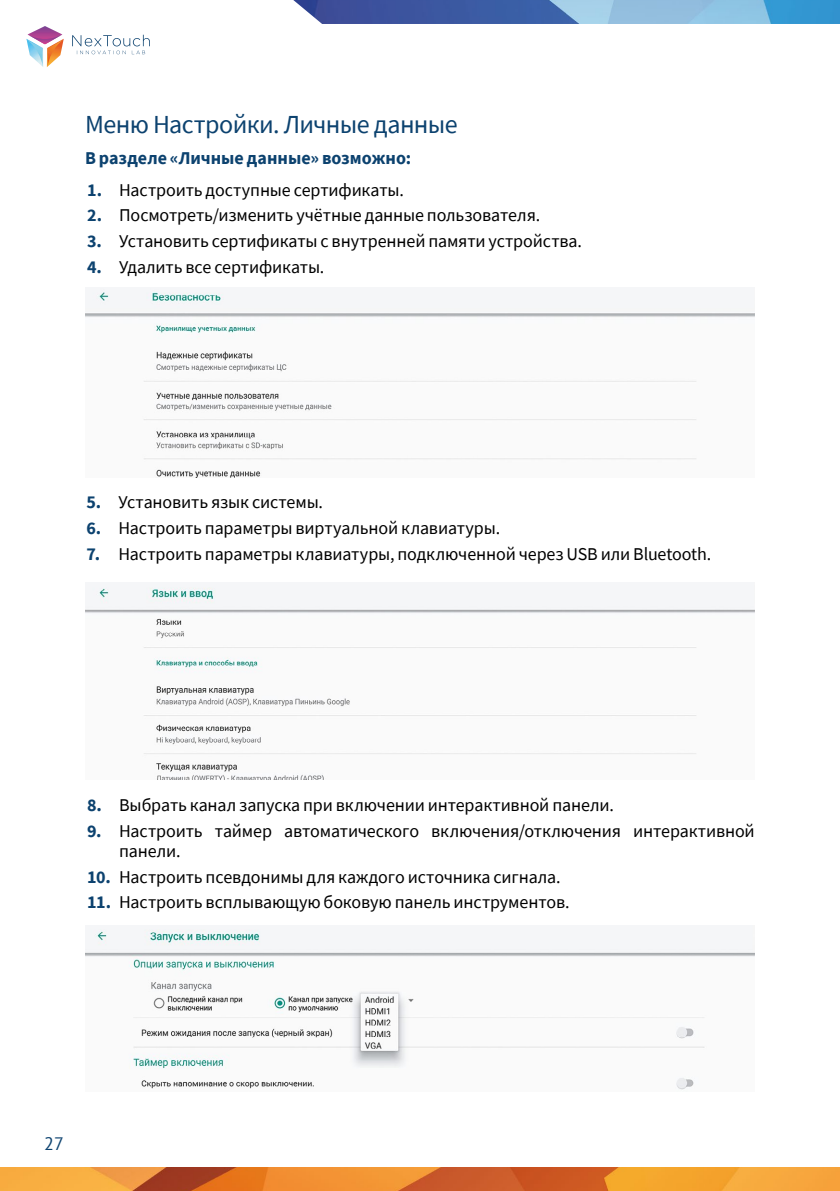
<style>
.page{position:relative;width:840px;height:1191px;background:#fff}
.page>*{position:absolute;margin:0;border:0;box-sizing:border-box;transform-origin:0 0}
.t1{font:26px "Source Sans Pro";letter-spacing:-.025em;color:#0c426f}
.t2{font:18px/20px "Source Sans Pro";letter-spacing:-.01em;color:#000}
.t3{font:700 18px "Source Sans Pro";color:#0c426f}
.t4{font:18px "PT Sans";color:#0c426f}
.s1{font-weight:700;color:#0c426f}
</style>
<div class="page">
<img style="left:29px;top:26px;width:32px;height:8px">
<img style="left:28px;top:34px;width:34px;height:10px">
<img style="left:47px;top:39px;width:17px;height:28px">
<img style="left:48px;top:39px;width:15px;height:27px">
<img style="left:27px;top:39px;width:16px;height:28px">
<svg style="left:72px;top:35px;width:78px;height:19px"></svg>
<img style="left:293px;top:0;width:546px;height:24px">
<img style="left:0;top:1167px;width:839px;height:24px">
<img style="left:85px;top:288px;width:669px;height:190px">
<img style="left:85px;top:587px;width:669px;height:192px">
<img style="left:85px;top:929px;width:669px;height:161px">
<h1 class="t1" style="left:85px;top:108px;width:374px">Меню Настройки. Личные данные</h1>
<p class="t3" style="left:85px;top:146px;width:327px">В разделе «Личные данные» возможно:</p>
<p class="t2" style="left:87px;top:179px;width:318px"><span class="s1">1.</span> Настроить доступные сертификаты.</p>
<p class="t2" style="left:87px;top:205px;width:454px"><span class="s1">2.</span> Посмотреть/изменить учётные данные пользователя.</p>
<p class="t2" style="left:87px;top:231px;width:496px"><span class="s1">3.</span> Установить сертификаты с внутренней памяти устройства.</p>
<p class="t2" style="left:87px;top:256px;width:239px"><span class="s1">4.</span> Удалить все сертификаты.</p>
<p class="t2" style="left:86px;top:492px;width:238px"><span class="s1">5.</span> Установить язык системы.</p>
<p class="t2" style="left:86px;top:518px;width:415px"><span class="s1">6.</span> Настроить параметры виртуальной клавиатуры.</p>
<p class="t2" style="left:86px;top:543px;width:626px"><span class="s1">7.</span> Настроить параметры клавиатуры, подключенной через USB или Bluetooth.</p>
<p class="t2" style="left:87px;top:795px;width:528px"><span class="s1">8.</span> Выбрать канал запуска при включении интерактивной панели.</p>
<p class="t2" style="left:119px;top:820px;width:636px;text-indent:-32px"><span class="s1">9.</span> Настроить таймер автоматического включения/отключения интерактивной панели.</p>
<p class="t2" style="left:87px;top:866px;width:474px"><span class="s1">10.</span> Настроить псевдонимы для каждого источника сигнала.</p>
<p class="t2" style="left:87px;top:892px;width:483px"><span class="s1">11.</span> Настроить всплывающую боковую панель инструментов.</p>
<p class="t4" style="left:44px;top:1132px;width:21px">27</p>
</div>
